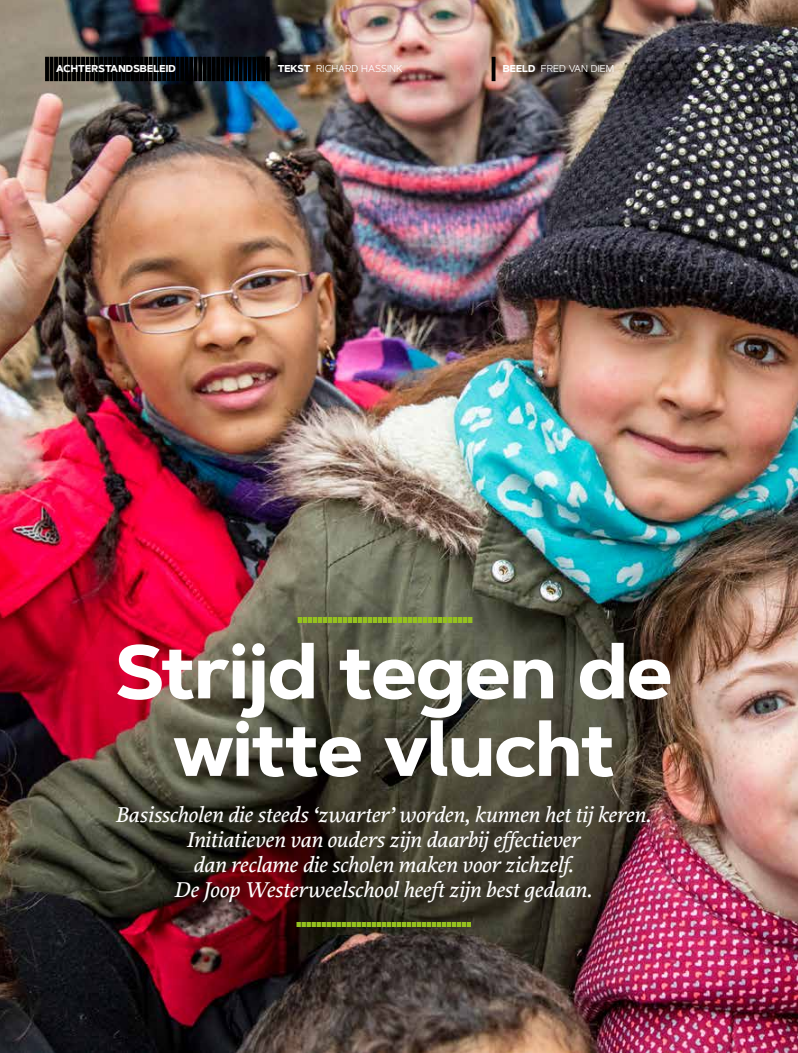
<style>
.page{position:relative;width:798px;height:1053px;background:#fff}
.page>*{position:absolute;margin:0;border:0;box-sizing:border-box;transform-origin:0 0}
.t1{font:700 75px/77.5px "Artegra Sans";letter-spacing:-.015em;color:#fff;text-align:center}
.t2{font:italic 500 22.5px/25px "Proforma";letter-spacing:-.01em;color:#fff;text-align:center}
.t3{font:10px "Artegra Sans";color:#fff}
.t4{font:700 10px "Artegra Sans";letter-spacing:.02em;color:#fff}
.s1{font-weight:700}
</style>
<div class="page">
<img style="left:0;top:0;width:797px;height:1052px">
<svg style="left:297px;top:617px;width:177px;height:5px"></svg>
<svg style="left:296px;top:922px;width:176px;height:4px"></svg>
<hr style="left:45px;top:57px;width:4px;height:24px;background:#000">
<hr style="left:50px;top:57px;width:3px;height:24px;background:#000">
<hr style="left:54px;top:57px;width:4px;height:24px;background:#000">
<hr style="left:59px;top:57px;width:3px;height:24px;background:#000">
<hr style="left:63px;top:57px;width:4px;height:24px;background:#000">
<hr style="left:68px;top:57px;width:3px;height:24px;background:#000">
<svg style="left:72px;top:57px;width:4px;height:24px"></svg>
<hr style="left:77px;top:57px;width:3px;height:24px;background:#000">
<svg style="left:81px;top:57px;width:4px;height:24px"></svg>
<hr style="left:86px;top:57px;width:3px;height:24px;background:#000">
<svg style="left:90px;top:57px;width:4px;height:24px"></svg>
<hr style="left:95px;top:57px;width:3px;height:24px;background:#000">
<hr style="left:99px;top:57px;width:4px;height:24px;background:#000">
<hr style="left:104px;top:57px;width:3px;height:24px;background:#000">
<hr style="left:108px;top:57px;width:4px;height:24px;background:#000">
<hr style="left:113px;top:57px;width:3px;height:24px;background:#000">
<hr style="left:117px;top:57px;width:4px;height:24px;background:#000">
<hr style="left:122px;top:57px;width:3px;height:24px;background:#000">
<hr style="left:126px;top:57px;width:4px;height:24px;background:#000">
<hr style="left:131px;top:57px;width:3px;height:24px;background:#000">
<hr style="left:135px;top:57px;width:4px;height:24px;background:#000">
<hr style="left:140px;top:57px;width:3px;height:24px;background:#000">
<hr style="left:144px;top:57px;width:4px;height:24px;background:#000">
<hr style="left:149px;top:57px;width:3px;height:24px;background:#000">
<svg style="left:153px;top:57px;width:4px;height:24px"></svg>
<hr style="left:158px;top:57px;width:3px;height:24px;background:#000">
<svg style="left:162px;top:57px;width:4px;height:24px"></svg>
<hr style="left:167px;top:57px;width:3px;height:24px;background:#000">
<svg style="left:171px;top:57px;width:4px;height:24px"></svg>
<hr style="left:176px;top:57px;width:3px;height:24px;background:#000">
<svg style="left:180px;top:57px;width:4px;height:24px"></svg>
<hr style="left:185px;top:57px;width:3px;height:24px;background:#000">
<hr style="left:189px;top:57px;width:4px;height:24px;background:#000">
<hr style="left:194px;top:57px;width:3px;height:24px;background:#000">
<svg style="left:198px;top:57px;width:4px;height:24px"></svg>
<hr style="left:203px;top:57px;width:3px;height:24px;background:#000">
<svg style="left:207px;top:57px;width:4px;height:24px"></svg>
<hr style="left:212px;top:57px;width:3px;height:24px;background:#000">
<svg style="left:216px;top:57px;width:4px;height:24px"></svg>
<hr style="left:221px;top:57px;width:3px;height:24px;background:#000">
<svg style="left:225px;top:57px;width:4px;height:24px"></svg>
<hr style="left:230px;top:57px;width:3px;height:24px;background:#000">
<svg style="left:234px;top:57px;width:4px;height:24px"></svg>
<hr style="left:239px;top:57px;width:3px;height:24px;background:#000">
<svg style="left:243px;top:57px;width:4px;height:24px"></svg>
<hr style="left:248px;top:57px;width:3px;height:24px;background:#000">
<svg style="left:252px;top:57px;width:4px;height:24px"></svg>
<hr style="left:257px;top:57px;width:3px;height:24px;background:#000">
<hr style="left:261px;top:57px;width:4px;height:24px;background:#000">
<hr style="left:266px;top:57px;width:3px;height:24px;background:#000">
<svg style="left:491px;top:57px;width:4px;height:24px"></svg>
<p class="t4" style="left:56px;top:62px;width:121px">ACHTERSTANDSBELEID</p>
<p class="t3" style="left:278px;top:62px;width:126px"><span class="s1">TEKST</span> RICHARD HASSINK</p>
<p class="t3" style="left:502px;top:62px;width:113px"><span class="s1">BEELD</span> FRED VAN DIEM</p>
<h1 class="t1" style="left:116px;top:635px;width:558px">Strijd tegen de witte vlucht</h1>
<p class="t2" style="left:115px;top:801px;width:537px">Basisscholen die steeds ‘zwarter’ worden, kunnen het tij keren.<br>Initiatieven van ouders zijn daarbij effectiever<br>dan reclame die scholen maken voor zichzelf.<br>De Joop Westerweelschool heeft zijn best gedaan.</p>
</div>
